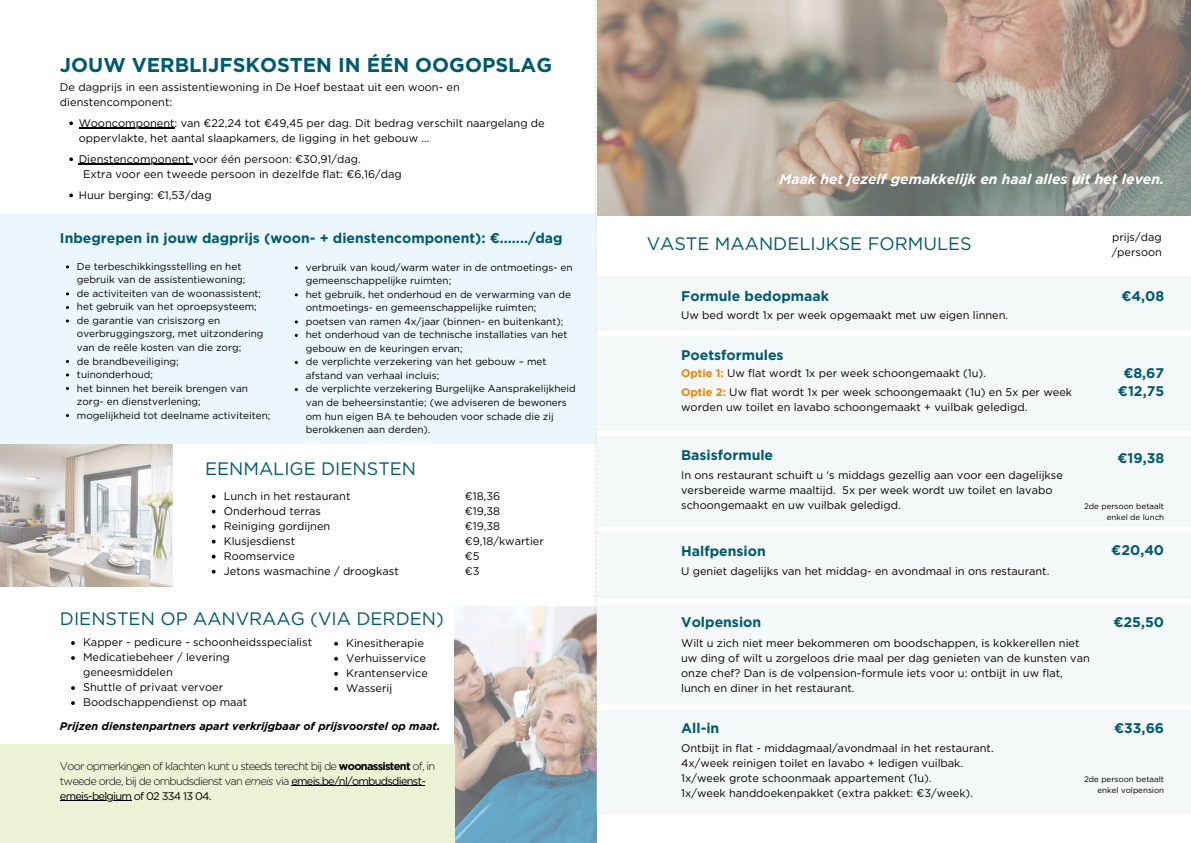
<style>
.page{position:relative;width:1191px;height:843px;background:#fff}
.page>*{position:absolute;margin:0;border:0;box-sizing:border-box;transform-origin:0 0}
.t1{font:700 20px "Gotham";color:#005a6d}
.t2{font:18px "Gotham";color:#005a6d}
.t3{font:700 14px "Gotham";color:#005a6d}
.t4{font:italic 700 14px "Gotham";color:#fff}
.t5{font:11px/15px "Gotham";color:#000}
.t6{font:300 11px/15px "Gotham";letter-spacing:-.065em;color:#000}
.t7{font:italic 700 11px "Gotham";color:#000}
.t8{font:11px "Gotham";letter-spacing:-.065em;color:#000}
.t9{font:10px/13.5px "Gotham";color:#000}
.t10{font:8px "Gotham";color:#000}
.s1{font-weight:700}
.s2{font-style:italic}
.s3{font-weight:400}
.s4{font-weight:700;color:#f28300}
</style>
<div class="page">
<div style="left:0;top:214px;width:597px;height:230px;background:#ecf7fd"></div>
<svg style="left:594px;top:0;width:2px;height:606px"></svg>
<img style="left:597px;top:0;width:593px;height:215px">
<img style="left:0;top:444px;width:172px;height:142px">
<img style="left:455px;top:606px;width:141px;height:236px">
<svg style="left:69px;top:121px;width:4px;height:4px"></svg>
<hr style="left:79px;top:127px;width:96px;height:1px;background:#000">
<svg style="left:69px;top:157px;width:4px;height:4px"></svg>
<hr style="left:79px;top:163px;width:114px;height:1px;background:#000">
<svg style="left:69px;top:193px;width:4px;height:4px"></svg>
<svg style="left:71px;top:641px;width:4px;height:3px"></svg>
<svg style="left:71px;top:656px;width:4px;height:3px"></svg>
<svg style="left:71px;top:686px;width:4px;height:3px"></svg>
<svg style="left:71px;top:701px;width:4px;height:3px"></svg>
<svg style="left:334px;top:641px;width:4px;height:4px"></svg>
<svg style="left:334px;top:656px;width:4px;height:4px"></svg>
<svg style="left:334px;top:671px;width:4px;height:4px"></svg>
<svg style="left:334px;top:687px;width:4px;height:3px"></svg>
<div style="left:596px;top:710px;width:594px;height:103px;background:#f5f8f9"></div>
<div style="left:595px;top:531px;width:595px;height:67px;background:#f5f8f9"></div>
<div style="left:596px;top:603px;width:594px;height:101px;background:#f5f8f9"></div>
<div style="left:597px;top:276px;width:593px;height:54px;background:#f5f8f9"></div>
<div style="left:596px;top:436px;width:594px;height:90px;background:#f5f8f9"></div>
<div style="left:597px;top:336px;width:593px;height:94px;background:#f5f8f9"></div>
<div style="left:0;top:744px;width:454px;height:98px;background:#ebf2d5"></div>
<hr style="left:291px;top:785px;width:134px;height:1px;background:#000">
<hr style="left:60px;top:800px;width:71px;height:1px;background:#000">
<p class="t1" style="left:60px;top:53px;width:493px">JOUW VERBLIJFSKOSTEN IN ÉÉN OOGOPSLAG</p>
<p class="t5" style="left:60px;top:79px;width:401px;line-height:15.3px">De dagprijs in een assistentiewoning in De Hoef bestaat uit een woon- en dienstencomponent:</p>
<p class="t5" style="left:79px;top:115px;width:467px;line-height:15.3px">Wooncomponent: van €22,24 tot €49,45 per dag. Dit bedrag verschilt naargelang de oppervlakte, het aantal slaapkamers, de ligging in het gebouw ...</p>
<h2 class="t5" style="left:79px;top:151px;width:283px">Dienstencomponent voor één persoon: €30,91/dag.</h2>
<h4 class="t5" style="left:83px;top:167px;width:320px">Extra voor een tweede persoon in dezelfde flat: €6,16/dag</h4>
<p class="t5" style="left:79px;top:187px;width:134px">Huur berging: €1,53/dag</p>
<p class="t3" style="left:60px;top:230px;width:504px">Inbegrepen in jouw dagprijs (woon- + dienstencomponent): €......./dag</p>
<h4 class="t2" style="left:646px;top:233px;width:326px">VASTE MAANDELIJKSE FORMULES</h4>
<p class="t4" style="left:779px;top:171px;width:386px">Maak het jezelf gemakkelijk en haal alles uit het leven.</p>
<h4 class="t5" style="left:1111px;top:229px;width:52px">prijs/dag /persoon</h4>
<h4 class="t9" style="left:77px;top:259px;width:170px">De terbeschikkingsstelling en het gebruik van de assistentiewoning;</h4>
<p class="t9" style="left:77px;top:286px;width:186px">de activiteiten van de woonassistent;</p>
<h2 class="t9" style="left:77px;top:300px;width:181px">het gebruik van het oproepsysteem;</h2>
<h2 class="t9" style="left:77px;top:313px;width:188px">de garantie van crisiszorg en overbruggingszorg, met uitzondering van de reële kosten van die zorg;</h2>
<h4 class="t9" style="left:77px;top:354px;width:103px">de brandbeveiliging;</h4>
<h2 class="t9" style="left:77px;top:367px;width:78px">tuinonderhoud;</h2>
<h2 class="t9" style="left:77px;top:381px;width:173px">het binnen het bereik brengen van zorg- en dienstverlening;</h2>
<h4 class="t9" style="left:77px;top:408px;width:195px">mogelijkheid tot deelname activiteiten;</h4>
<p class="t9" style="left:306px;top:260px;width:268px">verbruik van koud/warm water in de ontmoetings- en gemeenschappelijke ruimten;</p>
<p class="t9" style="left:306px;top:287px;width:267px">het gebruik, het onderhoud en de verwarming van de ontmoetings- en gemeenschappelijke ruimten;</p>
<p class="t9" style="left:306px;top:314px;width:259px">poetsen van ramen 4x/jaar (binnen- en buitenkant);</p>
<p class="t9" style="left:306px;top:328px;width:263px">het onderhoud van de technische installaties van het gebouw en de keuringen ervan;</p>
<p class="t9" style="left:306px;top:355px;width:242px">de verplichte verzekering van het gebouw – met afstand van verhaal incluis;</p>
<p class="t9" style="left:306px;top:382px;width:271px">de verplichte verzekering Burgelijke Aansprakelijkheid van de beheersinstantie; (we adviseren de bewoners om hun eigen BA te behouden voor schade die zij berokkenen aan derden).</p>
<p class="t2" style="left:205px;top:457px;width:212px">EENMALIGE DIENSTEN</p>
<p class="t5" style="left:224px;top:488px;width:128px">Lunch in het restaurant</p>
<p class="t5" style="left:224px;top:503px;width:99px">Onderhoud terras</p>
<h4 class="t5" style="left:224px;top:518px;width:108px">Reiniging gordijnen</h4>
<h1 class="t5" style="left:224px;top:533px;width:73px">Klusjesdienst</h1>
<h2 class="t5" style="left:224px;top:548px;width:73px">Roomservice</h2>
<h2 class="t5" style="left:224px;top:563px;width:176px">Jetons wasmachine / droogkast</h2>
<h2 class="t2" style="left:60px;top:607px;width:385px">DIENSTEN OP AANVRAAG (VIA DERDEN)</h2>
<p class="t5" style="left:83px;top:634px;width:230px">Kapper - pedicure - schoonheidsspecialist</p>
<p class="t5" style="left:83px;top:649px;width:148px">Medicatiebeheer / levering geneesmiddelen</p>
<p class="t5" style="left:83px;top:679px;width:142px">Shuttle of privaat vervoer</p>
<p class="t5" style="left:83px;top:694px;width:166px">Boodschappendienst op maat</p>
<p class="t5" style="left:346px;top:635px;width:79px">Kinesitherapie</p>
<p class="t5" style="left:346px;top:650px;width:81px">Verhuisservice</p>
<p class="t5" style="left:346px;top:665px;width:83px">Krantenservice</p>
<p class="t5" style="left:346px;top:680px;width:48px">Wasserij</p>
<p class="t7" style="left:60px;top:719px;width:382px">Prijzen dienstenpartners apart verkrijgbaar of prijsvoorstel op maat.</p>
<p class="t6" style="left:60px;top:758px;width:377px">Voor opmerkingen of klachten kunt u steeds terecht bij de <span class="s1">woonassistent</span> of, in tweede orde, bij de ombudsdienst van <span class="s2">emeis</span> via <span class="s3">emeis.be/nl/ombudsdienst-</span></p>
<p class="t8" style="left:60px;top:789px;width:153px">emeis-belgium of 02 334 13 04.</p>
<p class="t5" style="left:465px;top:488px;width:80px">€18,36<br>€19,38<br>€19,38 €9,18/kwartier €5</p>
<p class="t5" style="left:465px;top:563px;width:16px">€3</p>
<p class="t3" style="left:681px;top:287px;width:149px">Formule bedopmaak</p>
<h1 class="t5" style="left:681px;top:307px;width:328px">Uw bed wordt 1x per week opgemaakt met uw eigen linnen.</h1>
<p class="t3" style="left:681px;top:346px;width:104px">Poetsformules</p>
<h1 class="t5" style="left:681px;top:365px;width:306px"><span class="s4">Optie 1:</span> Uw flat wordt 1x per week schoongemaakt (1u).</h1>
<p class="t5" style="left:681px;top:384px;width:392px;line-height:15.3px"><span class="s4">Optie 2:</span> Uw flat wordt 1x per week schoongemaakt (1u) en 5x per week worden uw toilet en lavabo schoongemaakt + vuilbak geledigd.</p>
<p class="t3" style="left:1121px;top:287px;width:44px">€4,08</p>
<h4 class="t3" style="left:1123px;top:364px;width:42px">€8,67</h4>
<h2 class="t3" style="left:1117px;top:383px;width:48px">€12,75</h2>
<p class="t3" style="left:681px;top:446px;width:93px">Basisformule</p>
<p class="t5" style="left:681px;top:467px;width:383px">In ons restaurant schuift u ‘s middags gezellig aan voor een dagelijkse versbereide warme maaltijd. 5x per week wordt uw toilet en lavabo schoongemaakt en uw vuilbak geledigd.</p>
<h4 class="t3" style="left:681px;top:542px;width:86px">Halfpension</h4>
<h2 class="t5" style="left:681px;top:563px;width:370px">U geniet dagelijks van het middag- en avondmaal in ons restaurant.</h2>
<h2 class="t3" style="left:1117px;top:449px;width:48px">€19,38</h2>
<p class="t10" style="left:1083px;top:501px;width:82px">2de persoon betaalt</p>
<p class="t10" style="left:1106px;top:511px;width:59px">enkel de lunch</p>
<p class="t3" style="left:1111px;top:541px;width:54px">€20,40</p>
<h2 class="t3" style="left:681px;top:613px;width:82px">Volpension</h2>
<p class="t3" style="left:1113px;top:613px;width:52px">€25,50</p>
<h4 class="t5" style="left:681px;top:635px;width:410px">Wilt u zich niet meer bekommeren om boodschappen, is kokkerellen niet uw ding of wilt u zorgeloos drie maal per dag genieten van de kunsten van onze chef? Dan is de volpension-formule iets voor u: ontbijt in uw flat, lunch en diner in het restaurant.</h4>
<h2 class="t3" style="left:681px;top:718px;width:40px">All-in</h2>
<p class="t3" style="left:1113px;top:718px;width:51px">€33,66</p>
<h2 class="t5" style="left:681px;top:739px;width:314px">Ontbijt in flat - middagmaal/avondmaal in het restaurant.<br>4x/week reinigen toilet en lavabo + ledigen vuilbak.<br>1x/week grote schoonmaak appartement (1u).<br>1x/week handdoekenpakket (extra pakket: €3/week).</h2>
<h2 class="t10" style="left:1083px;top:774px;width:82px">2de persoon betaalt</h2>
<h4 class="t10" style="left:1097px;top:784px;width:68px">enkel volpension</h4>
</div>
